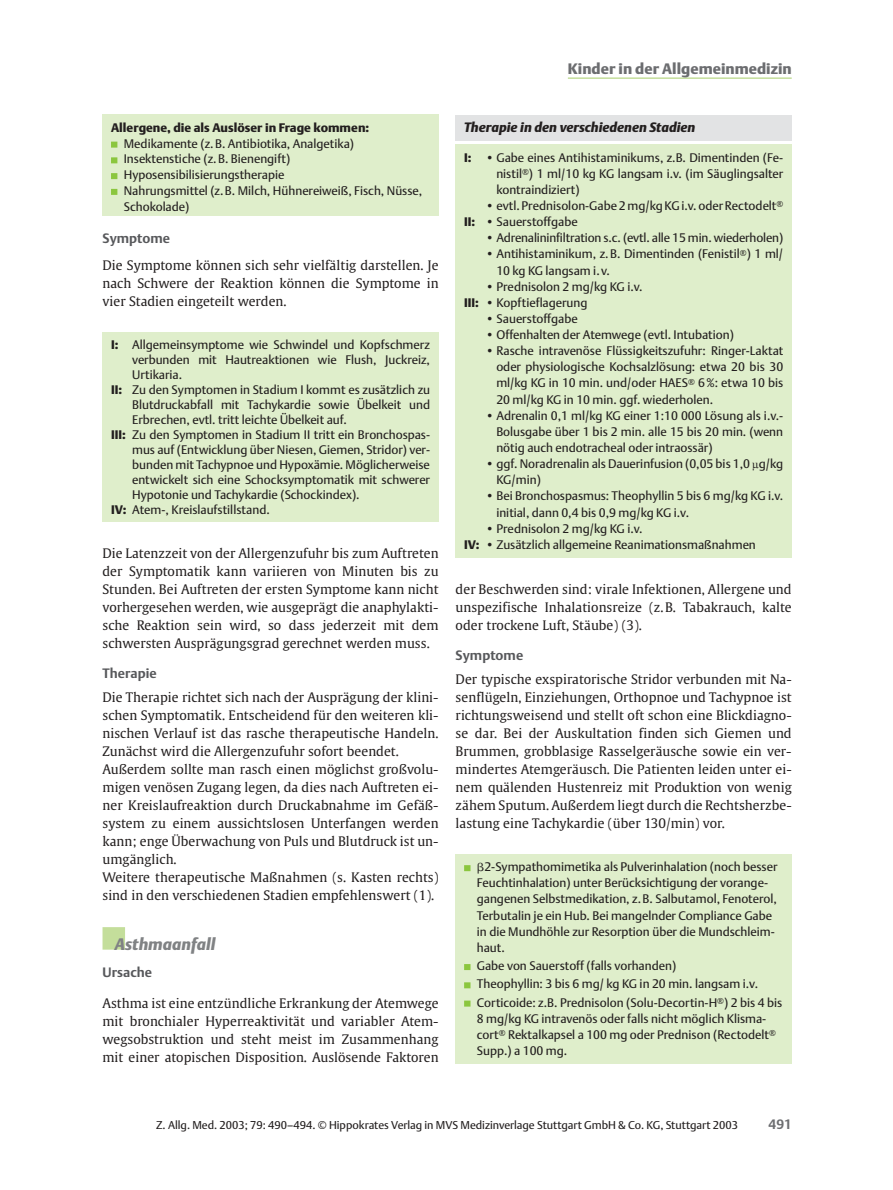
<style>
.page{position:relative;width:893px;height:1190px;background:#fff}
.page>*{position:absolute;margin:0;border:0;box-sizing:border-box;transform-origin:0 0}
.t1{font:italic 16.5px "Thieme Argo Two S Bold";letter-spacing:.005em;color:#808284}
.t2{font:15px "Thieme Argo Two S Bold";color:#6c6d70}
.t3{font:italic 13.5px "Thieme Argo Two S Bold";color:#231f1f}
.t4{font:13.5px "Thieme Argo One S Bold";letter-spacing:.005em;color:#57585b}
.t5{font:13.5px "Thieme Argo One S Bold";color:#6c6d70}
.t6{font:13.05px/18px "Thieme Gulliver";letter-spacing:.005em;color:#231f1f;text-align:justify}
.t7{font:12.3px/16.2px "Thieme Argo Two";color:#231f1f}
.t8{font:12.3px "Thieme Argo Two S Bold";color:#231f1f}
.t9{font:11.25px "Thieme Argo Two";color:#231f1f}
.s1{font-family:"Thieme Argo Two S Bold"}
.s2{font-family:"Mathematical Pi One"}
</style>
<div class="page">
<hr style="left:568px;top:77px;width:223px;height:2px;background:#c4de9b">
<div style="left:102px;top:927px;width:23px;height:22px;background:#c4de9b"></div>
<div style="left:102px;top:115px;width:336px;height:101px;background:#dfeecb"></div>
<svg style="left:111px;top:142px;width:6px;height:6px"></svg>
<svg style="left:111px;top:157px;width:6px;height:6px"></svg>
<svg style="left:111px;top:173px;width:6px;height:6px"></svg>
<svg style="left:111px;top:189px;width:6px;height:6px"></svg>
<div style="left:102px;top:332px;width:336px;height:190px;background:#dfeecb"></div>
<div style="left:455px;top:145px;width:336px;height:413px;background:#dfeecb"></div>
<div style="left:455px;top:115px;width:336px;height:25px;background:#e2e3e4"></div>
<div style="left:455px;top:854px;width:336px;height:209px;background:#dfeecb"></div>
<svg style="left:464px;top:865px;width:6px;height:6px"></svg>
<svg style="left:464px;top:964px;width:6px;height:6px"></svg>
<svg style="left:464px;top:982px;width:6px;height:6px"></svg>
<svg style="left:464px;top:1000px;width:6px;height:6px"></svg>
<p class="t8" style="left:111px;top:123px;width:260px">Allergene, die als Auslöser in Frage kommen:</p>
<p class="t7" style="left:124px;top:137px;width:300px;line-height:15.8px">Medikamente (z. B. Antibiotika, Analgetika)<br>Insektenstiche (z. B. Bienengift)<br>Hyposensibilisierungstherapie<br>Nahrungsmittel (z. B. Milch, Hühnereiweiß, Fisch, Nüsse, Schokolade)</p>
<p class="t4" style="left:102px;top:233px;width:69px">Symptome</p>
<p class="t6" style="left:102px;top:257px;width:337px">Die Symptome können sich sehr vielfältig darstellen. Je nach Schwere der Reaktion können die Symptome in vier Stadien eingeteilt werden.</p>
<p class="t7" style="left:111px;top:338px;width:320px"><span class="s1">I:</span> Allgemeinsymptome wie Schwindel und Kopfschmerz</p>
<p class="t7" style="left:132px;top:353px;width:299px">verbunden mit Hautreaktionen wie Flush, Juckreiz,</p>
<p class="t7" style="left:132px;top:368px;width:52px">Urtikaria.</p>
<p class="t7" style="left:111px;top:383px;width:320px"><span class="s1">II:</span> Zu den Symptomen in Stadium I kommt es zusätzlich zu</p>
<p class="t7" style="left:132px;top:398px;width:299px">Blutdruckabfall mit Tachykardie sowie Übelkeit und</p>
<p class="t7" style="left:132px;top:413px;width:216px">Erbrechen, evtl. tritt leichte Übelkeit auf.</p>
<p class="t7" style="left:111px;top:428px;width:320px"><span class="s1">III:</span> Zu den Symptomen in Stadium II tritt ein Bronchospas-</p>
<p class="t7" style="left:132px;top:443px;width:299px">mus auf (Entwicklung über Niesen, Giemen, Stridor) ver-</p>
<p class="t7" style="left:132px;top:458px;width:299px">bunden mit Tachypnoe und Hypoxämie. Möglicherweise</p>
<p class="t7" style="left:132px;top:473px;width:299px">entwickelt sich eine Schocksymptomatik mit schwerer</p>
<p class="t7" style="left:132px;top:488px;width:229px">Hypotonie und Tachykardie (Schockindex).</p>
<p class="t7" style="left:111px;top:503px;width:160px"><span class="s1">IV:</span> Atem-, Kreislaufstillstand.</p>
<p class="t6" style="left:102px;top:545px;width:337px">Die Latenzzeit von der Allergenzufuhr bis zum Auftreten der Symptomatik kann variieren von Minuten bis zu Stunden. Bei Auftreten der ersten Symptome kann nicht vorhergesehen werden, wie ausgeprägt die anaphylakti&shy;sche Reaktion sein wird, so dass jederzeit mit dem schwersten Ausprägungsgrad gerechnet werden muss.</p>
<p class="t4" style="left:102px;top:667px;width:56px">Therapie</p>
<p class="t6" style="left:102px;top:689px;width:337px;text-align:left">Die Therapie richtet sich nach der Ausprägung der klini&shy;schen Symptomatik. Entscheidend für den weiteren kli&shy;nischen Verlauf ist das rasche therapeutische Handeln.<br>Zunächst wird die Allergenzufuhr sofort beendet.<br>Außerdem sollte man rasch einen möglichst großvolu&shy;migen venösen Zugang legen, da dies nach Auftreten ei&shy;ner Kreislaufreaktion durch Druckabnahme im Gefäß&shy;system zu einem aussichtslosen Unterfangen werden kann; enge Überwachung von Puls und Blutdruck ist un&shy;umgänglich.<br>Weitere therapeutische Maßnahmen (s. Kasten rechts) sind in den verschiedenen Stadien empfehlenswert (1).</p>
<h1 class="t1" style="left:115px;top:937px;width:102px">Asthmaanfall</h1>
<p class="t4" style="left:102px;top:967px;width:51px">Ursache</p>
<p class="t6" style="left:102px;top:995px;width:337px">Asthma ist eine entzündliche Erkrankung der Atemwege mit bronchialer Hyperreaktivität und variabler Atem&shy;wegsobstruktion und steht meist im Zusammenhang mit einer atopischen Disposition. Auslösende Faktoren</p>
<p class="t2" style="left:568px;top:64px;width:225px">Kinder in der Allgemeinmedizin</p>
<p class="t3" style="left:464px;top:122px;width:233px">Therapie in den verschiedenen Stadien</p>
<p class="t7" style="left:496px;top:150px;width:288px;text-align:justify;text-indent:-32px"><span class="s1">I:</span> • Gabe eines Antihistaminikums, z.B. Dimentinden (Fe&shy;nistil<sup>®</sup>) 1 ml/10 kg KG langsam i.v. (im Säuglingsalter kontraindiziert)</p>
<p class="t7" style="left:464px;top:199px;width:321px;text-indent:21px">• evtl. Prednisolon-Gabe 2 mg/kg KG i.v. oder Rectodelt<sup>®<br></sup><span class="s1">II:</span> • Sauerstoffgabe</p>
<p class="t7" style="left:485px;top:231px;width:299px">• Adrenalininfiltration s.c. (evtl. alle 15 min. wiederholen)</p>
<p class="t7" style="left:496px;top:247px;width:288px;text-indent:-11px">• Antihistaminikum, z. B. Dimentinden (Fenistil<sup>®</sup>) 1 ml/<br>10 kg KG langsam i. v.</p>
<p class="t7" style="left:464px;top:279px;width:180px;text-indent:21px">• Prednisolon 2 mg/kg KG i.v.<br><span class="s1">III:</span> • Kopftieflagerung</p>
<p class="t7" style="left:485px;top:312px;width:94px">• Sauerstoffgabe</p>
<p class="t7" style="left:485px;top:328px;width:250px">• Offenhalten der Atemwege (evtl. Intubation)</p>
<p class="t7" style="left:496px;top:344px;width:288px;text-align:justify;text-indent:-11px">• Rasche intravenöse Flüssigkeitszufuhr: Ringer-Laktat oder physiologische Kochsalzlösung: etwa 20 bis 30 ml/kg KG in 10 min. und/oder HAES<sup>®</sup> 6 %: etwa 10 bis 20 ml/kg KG in 10 min. ggf. wiederholen.</p>
<p class="t7" style="left:496px;top:408px;width:288px;text-align:justify;text-indent:-11px">• Adrenalin 0,1 ml/kg KG einer 1:10 000 Lösung als i.v.- Bolusgabe über 1 bis 2 min. alle 15 bis 20 min. (wenn nötig auch endotracheal oder intraossär)</p>
<p class="t7" style="left:496px;top:457px;width:288px;text-indent:-11px">• ggf. Noradrenalin als Dauerinfusion (0,05 bis 1,0 µg/kg<br>KG/min)</p>
<p class="t7" style="left:496px;top:489px;width:288px;text-indent:-11px">• Bei Bronchospasmus: Theophyllin 5 bis 6 mg/kg KG i.v. initial, dann 0,4 bis 0,9 mg/kg KG i.v.</p>
<p class="t7" style="left:464px;top:521px;width:293px;text-indent:21px">• Prednisolon 2 mg/kg KG i.v.<br><span class="s1">IV:</span> • Zusätzlich allgemeine Reanimationsmaßnahmen</p>
<p class="t6" style="left:455px;top:581px;width:337px">der Beschwerden sind: virale Infektionen, Allergene und unspezifische Inhalationsreize (z.B. Tabakrauch, kalte oder trockene Luft, Stäube) (3).</p>
<p class="t4" style="left:455px;top:649px;width:69px">Symptome</p>
<p class="t6" style="left:455px;top:671px;width:337px">Der typische exspiratorische Stridor verbunden mit Na&shy;senflügeln, Einziehungen, Orthopnoe und Tachypnoe ist richtungsweisend und stellt oft schon eine Blickdiagno&shy;se dar. Bei der Auskultation finden sich Giemen und Brummen, grobblasige Rasselgeräusche sowie ein ver&shy;mindertes Atemgeräusch. Die Patienten leiden unter ei&shy;nem quälenden Hustenreiz mit Produktion von wenig zähem Sputum. Außerdem liegt durch die Rechtsherzbe&shy;lastung eine Tachykardie (über 130/min) vor.</p>
<p class="t7" style="left:477px;top:860px;width:302px"><span class="s2">-</span>2-Sympathomimetika als Pulverinhalation (noch besser Feuchtinhalation) unter Berücksichtigung der vorange&shy;gangenen Selbstmedikation, z. B. Salbutamol, Fenoterol, Terbutalin je ein Hub. Bei mangelnder Compliance Gabe in die Mundhöhle zur Resorption über die Mundschleim&shy;haut.</p>
<p class="t7" style="left:477px;top:957px;width:307px;line-height:18.3px">Gabe von Sauerstoff (falls vorhanden)<br>Theophyllin: 3 bis 6 mg/ kg KG in 20 min. langsam i.v.<br>Corticoide: z.B. Prednisolon (Solu-Decortin-H<sup>®</sup>) 2 bis 4 bis</p>
<p class="t7" style="left:477px;top:1011px;width:300px">8 mg/kg KG intravenös oder falls nicht möglich Klisma&shy;cort<sup>®</sup> Rektalkapsel a 100 mg oder Prednison (Rectodelt<sup>®<br></sup>Supp.) a 100 mg.</p>
<p class="t9" style="left:156px;top:1120px;width:583px">Z. Allg. Med. 2003; 79: 490–494. © Hippokrates Verlag in MVS Medizinverlage Stuttgart GmbH &amp; Co. KG, Stuttgart 2003</p>
<p class="t5" style="left:768px;top:1119px;width:25px">491</p>
</div>
